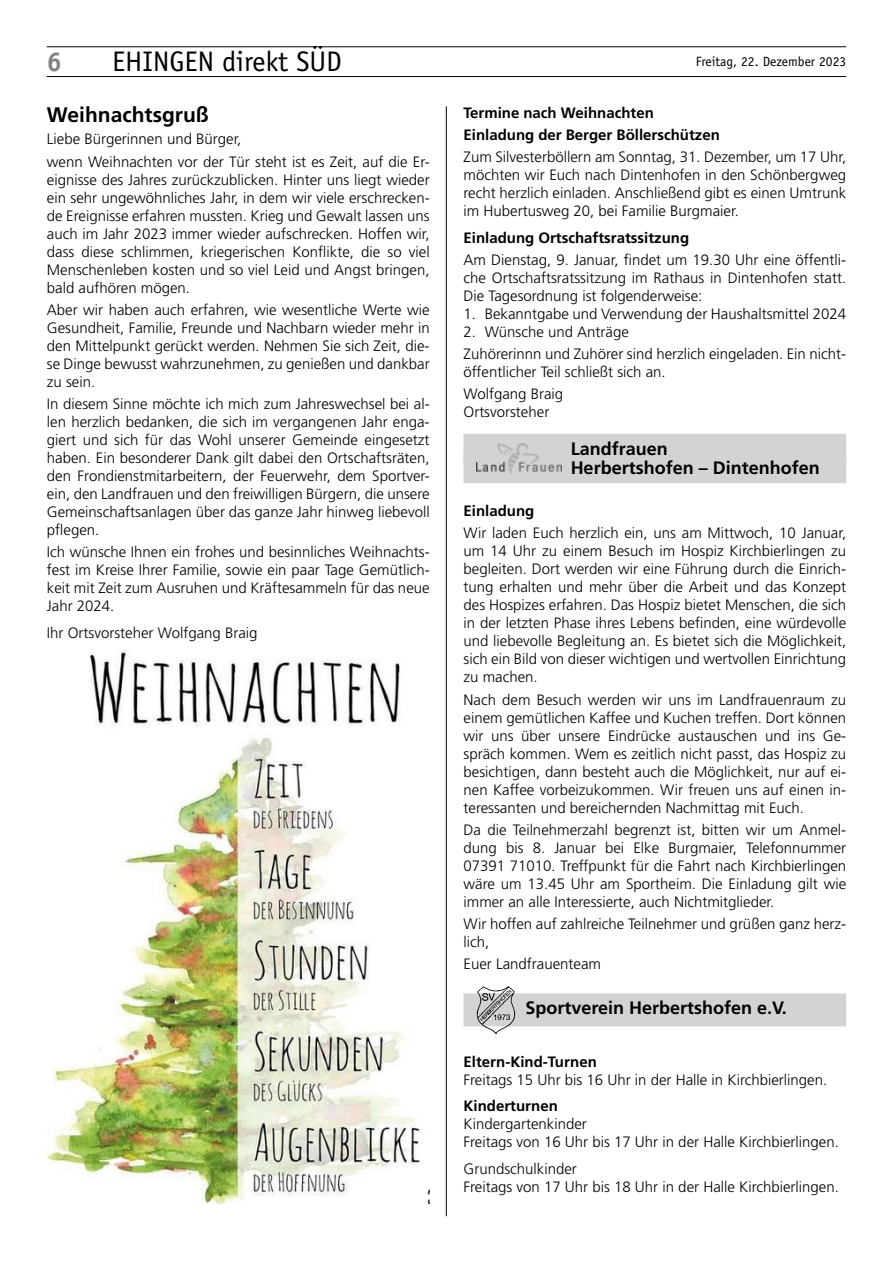
<style>
.page{position:relative;width:893px;height:1263px;background:#fff}
.page>*{position:absolute;margin:0;border:0;box-sizing:border-box;transform-origin:0 0}
.t1{font:28.35px "Officina Sans";color:#000}
.t2{font:700 27px "Officina Sans";color:#808285}
.t3{font:700 21px "Frutiger";color:#000}
.t4{font:700 18px/19.5px "Frutiger";color:#000}
.t5{font:300 15px/18px "Frutiger";color:#000;text-align:justify}
.t6{font:700 15px/22.2px "Frutiger";color:#000}
.t7{font:13.5px "Officina Sans";color:#000}
</style>
<div class="page">
<hr style="left:446px;top:106px;width:1px;height:1110px;background:#000">
<hr style="left:47px;top:76px;width:799px;height:1px;background:#000">
<hr style="left:47px;top:47px;width:799px;height:1px;background:#000">
<img style="left:47px;top:650px;width:383px;height:553px">
<div style="left:463px;top:434px;width:383px;height:30px;background:#d1d3d4"></div>
<div style="left:463px;top:453px;width:383px;height:30px;background:#d1d3d4"></div>
<img style="left:477px;top:444px;width:85px;height:29px">
<div style="left:463px;top:993px;width:383px;height:33px;background:#d1d3d4"></div>
<img style="left:476px;top:986px;width:41px;height:48px">
<h2 class="t2" style="left:47px;top:45px;width:17px">6</h2>
<h1 class="t1" style="left:112px;top:45px;width:231px">EHINGEN direkt SÜD</h1>
<p class="t7" style="left:696px;top:53px;width:152px">Freitag, 22. Dezember 2023</p>
<h3 class="t3" style="left:47px;top:102px;width:163px">Weihnachtsgruß</h3>
<p class="t5" style="left:47px;top:128px;width:384px;line-height:22.2px">Liebe Bürgerinnen und Bürger,<br>wenn Weihnachten vor der Tür steht ist es Zeit, auf die Er-</p>
<p class="t5" style="left:47px;top:171px;width:384px">eignisse des Jahres zurückzublicken. Hinter uns liegt wieder ein sehr ungewöhnliches Jahr, in dem wir viele erschrecken&shy;de Ereignisse erfahren mussten. Krieg und Gewalt lassen uns auch im Jahr 2023 immer wieder aufschrecken. Hoffen wir, dass diese schlimmen, kriegerischen Konflikte, die so viel Menschenleben kosten und so viel Leid und Angst bringen, bald aufhören mögen.</p>
<p class="t5" style="left:47px;top:301px;width:384px">Aber wir haben auch erfahren, wie wesentliche Werte wie Gesundheit, Familie, Freunde und Nachbarn wieder mehr in den Mittelpunkt gerückt werden. Nehmen Sie sich Zeit, die&shy;se Dinge bewusst wahrzunehmen, zu genießen und dankbar zu sein.</p>
<p class="t5" style="left:47px;top:395px;width:384px">In diesem Sinne möchte ich mich zum Jahreswechsel bei al&shy;len herzlich bedanken, die sich im vergangenen Jahr enga&shy;giert und sich für das Wohl unserer Gemeinde eingesetzt haben. Ein besonderer Dank gilt dabei den Ortschaftsräten, den Frondienstmitarbeitern, der Feuerwehr, dem Sportver&shy;ein, den Landfrauen und den freiwilligen Bürgern, die unsere Gemeinschaftsanlagen über das ganze Jahr hinweg liebevoll pflegen.</p>
<p class="t5" style="left:47px;top:543px;width:384px">Ich wünsche Ihnen ein frohes und besinnliches Weihnachts&shy;fest im Kreise Ihrer Familie, sowie ein paar Tage Gemütlich&shy;keit mit Zeit zum Ausruhen und Kräftesammeln für das neue Jahr 2024.</p>
<p class="t5" style="left:47px;top:624px;width:212px">Ihr Ortsvorsteher Wolfgang Braig</p>
<p class="t6" style="left:463px;top:101px;width:258px">Termine nach Weihnachten<br>Einladung der Berger Böllerschützen</p>
<p class="t5" style="left:463px;top:148px;width:384px">Zum Silvesterböllern am Sonntag, 31. Dezember, um 17 Uhr, möchten wir Euch nach Dintenhofen in den Schönbergweg recht herzlich einladen. Anschließend gibt es einen Umtrunk im Hubertusweg 20, bei Familie Burgmaier.</p>
<p class="t6" style="left:463px;top:226px;width:227px">Einladung Ortschaftsratssitzung</p>
<p class="t5" style="left:463px;top:251px;width:384px">Am Dienstag, 9. Januar, findet um 19.30 Uhr eine öffentli&shy;che Ortschaftsratssitzung im Rathaus in Dintenhofen statt.<br>Die Tagesordnung ist folgenderweise:</p>
<p class="t5" style="left:463px;top:305px;width:384px">1. Bekanntgabe und Verwendung der Haushaltsmittel 2024</p>
<p class="t5" style="left:463px;top:321px;width:384px;line-height:22.2px">2. Wünsche und Anträge<br>Zuhörerinnn und Zuhörer sind herzlich eingeladen. Ein nicht-</p>
<p class="t5" style="left:463px;top:361px;width:204px;line-height:22.2px">öffentlicher Teil schließt sich an.<br>Wolfgang Braig</p>
<p class="t5" style="left:463px;top:403px;width:87px">Ortsvorsteher</p>
<p class="t4" style="left:571px;top:439px;width:251px">Landfrauen<br>Herbertshofen – Dintenhofen</p>
<p class="t6" style="left:463px;top:500px;width:72px">Einladung</p>
<p class="t5" style="left:463px;top:524px;width:384px">Wir laden Euch herzlich ein, uns am Mittwoch, 10 Januar, um 14 Uhr zu einem Besuch im Hospiz Kirchbierlingen zu begleiten. Dort werden wir eine Führung durch die Einrich&shy;tung erhalten und mehr über die Arbeit und das Konzept des Hospizes erfahren. Das Hospiz bietet Menschen, die sich in der letzten Phase ihres Lebens befinden, eine würdevolle und liebevolle Begleitung an. Es bietet sich die Möglichkeit, sich ein Bild von dieser wichtigen und wertvollen Einrichtung zu machen.</p>
<p class="t5" style="left:463px;top:691px;width:384px">Nach dem Besuch werden wir uns im Landfrauenraum zu einem gemütlichen Kaffee und Kuchen treffen. Dort können wir uns über unsere Eindrücke austauschen und ins Ge&shy;spräch kommen. Wem es zeitlich nicht passt, das Hospiz zu besichtigen, dann besteht auch die Möglichkeit, nur auf ei&shy;nen Kaffee vorbeizukommen. Wir freuen uns auf einen in&shy;teressanten und bereichernden Nachmittag mit Euch.</p>
<p class="t5" style="left:463px;top:821px;width:384px">Da die Teilnehmerzahl begrenzt ist, bitten wir um Anmel&shy;dung bis 8. Januar bei Elke Burgmaier, Telefonnummer 07391 71010. Treffpunkt für die Fahrt nach Kirchbierlingen wäre um 13.45 Uhr am Sportheim. Die Einladung gilt wie immer an alle Interessierte, auch Nichtmitglieder.</p>
<p class="t5" style="left:463px;top:915px;width:384px">Wir hoffen auf zahlreiche Teilnehmer und grüßen ganz herz&shy;lich,</p>
<p class="t5" style="left:463px;top:955px;width:139px">Euer Landfrauenteam</p>
<p class="t4" style="left:525px;top:998px;width:263px">Sportverein Herbertshofen e.V.</p>
<p class="t6" style="left:463px;top:1050px;width:135px">Eltern-Kind-Turnen</p>
<p class="t5" style="left:463px;top:1070px;width:365px">Freitags 15 Uhr bis 16 Uhr in der Halle in Kirchbierlingen.</p>
<p class="t6" style="left:463px;top:1095px;width:96px">Kinderturnen</p>
<p class="t5" style="left:463px;top:1115px;width:377px">Kindergartenkinder<br>Freitags von 16 Uhr bis 17 Uhr in der Halle Kirchbierlingen.</p>
<p class="t5" style="left:463px;top:1159px;width:377px">Grundschulkinder<br>Freitags von 17 Uhr bis 18 Uhr in der Halle Kirchbierlingen.</p>
</div>
